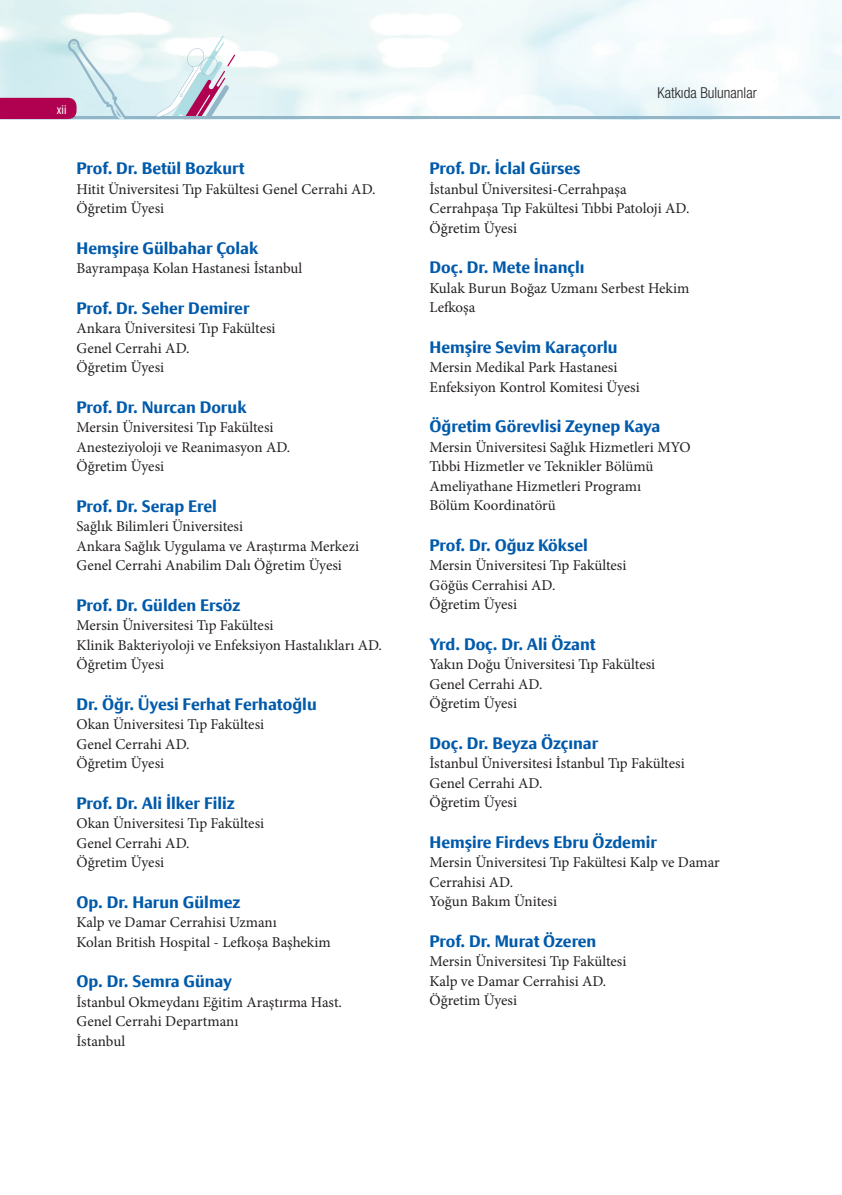
<style>
.page{position:relative;width:842px;height:1195px;background:#fff}
.page>*{position:absolute;margin:0;border:0;box-sizing:border-box;transform-origin:0 0}
.t1{font:700 16.5px "Taxon";color:#015aaa}
.t2{font:15px/19.5px "Minions";color:#231f20}
.t3{font:15px "Helvetica 47 Lt Cn";color:#231f20}
.t4{font:condensed 13.5px "Myriad Pro";color:#fff}
</style>
<div class="page">
<hr style="left:125px;top:117px;width:715px;height:2px;background:#92b6c7">
<svg style="left:0;top:39px;width:127px;height:80px"></svg>
<svg style="left:155px;top:36px;width:80px;height:81px"></svg>
<p class="t4" style="left:57px;top:101px;width:11px">xii</p>
<p class="t1" style="left:77px;top:158px;width:170px">Prof. Dr. Betül Bozkurt</p>
<p class="t2" style="left:77px;top:179px;width:300px">Hitit Üniversitesi Tıp Fakültesi Genel Cerrahi AD.<br>Öğretim Üyesi</p>
<p class="t1" style="left:77px;top:237px;width:183px">Hemşire Gülbahar Çolak</p>
<p class="t2" style="left:77px;top:259px;width:227px">Bayrampaşa Kolan Hastanesi İstanbul</p>
<p class="t1" style="left:77px;top:297px;width:175px">Prof. Dr. Seher Demirer</p>
<p class="t2" style="left:77px;top:319px;width:201px">Ankara Üniversitesi Tıp Fakültesi<br>Genel Cerrahi AD.<br>Öğretim Üyesi</p>
<p class="t1" style="left:77px;top:396px;width:172px">Prof. Dr. Nurcan Doruk</p>
<p class="t2" style="left:77px;top:418px;width:215px">Mersin Üniversitesi Tıp Fakültesi<br>Anesteziyoloji ve Reanimasyon AD.<br>Öğretim Üyesi</p>
<p class="t1" style="left:77px;top:495px;width:142px">Prof. Dr. Serap Erel</p>
<p class="t2" style="left:77px;top:517px;width:284px">Sağlık Bilimleri Üniversitesi<br>Ankara Sağlık Uygulama ve Araştırma Merkezi<br>Genel Cerrahi Anabilim Dalı Öğretim Üyesi</p>
<p class="t1" style="left:77px;top:594px;width:165px">Prof. Dr. Gülden Ersöz</p>
<p class="t2" style="left:77px;top:616px;width:307px">Mersin Üniversitesi Tıp Fakültesi<br>Klinik Bakteriyoloji ve Enfeksiyon Hastalıkları AD.<br>Öğretim Üyesi</p>
<p class="t1" style="left:77px;top:693px;width:242px">Dr. Öğr. Üyesi Ferhat Ferhatoğlu</p>
<p class="t2" style="left:77px;top:715px;width:189px">Okan Üniversitesi Tıp Fakültesi<br>Genel Cerrahi AD.<br>Öğretim Üyesi</p>
<p class="t1" style="left:77px;top:792px;width:160px">Prof. Dr. Ali İlker Filiz</p>
<p class="t2" style="left:77px;top:814px;width:189px">Okan Üniversitesi Tıp Fakültesi<br>Genel Cerrahi AD.<br>Öğretim Üyesi</p>
<p class="t1" style="left:77px;top:891px;width:165px">Op. Dr. Harun Gülmez</p>
<p class="t2" style="left:77px;top:913px;width:256px">Kalp ve Damar Cerrahisi Uzmanı<br>Kolan British Hospital - Lefkoşa Başhekim</p>
<p class="t1" style="left:77px;top:971px;width:157px">Op. Dr. Semra Günay</p>
<p class="t2" style="left:77px;top:992px;width:267px">İstanbul Okmeydanı Eğitim Araştırma Hast.<br>Genel Cerrahi Departmanı<br>İstanbul</p>
<p class="t3" style="left:658px;top:84px;width:101px">Katkıda Bulunanlar</p>
<p class="t1" style="left:429px;top:158px;width:152px">Prof. Dr. İclal Gürses</p>
<p class="t2" style="left:429px;top:179px;width:261px">İstanbul Üniversitesi-Cerrahpaşa<br>Cerrahpaşa Tıp Fakültesi Tıbbi Patoloji AD.<br>Öğretim Üyesi</p>
<p class="t1" style="left:429px;top:257px;width:157px">Doç. Dr. Mete İnançlı</p>
<p class="t2" style="left:429px;top:278px;width:261px">Kulak Burun Boğaz Uzmanı Serbest Hekim<br>Lefkoşa</p>
<p class="t1" style="left:429px;top:336px;width:190px">Hemşire Sevim Karaçorlu</p>
<p class="t2" style="left:429px;top:358px;width:212px">Mersin Medikal Park Hastanesi<br>Enfeksiyon Kontrol Komitesi Üyesi</p>
<p class="t1" style="left:429px;top:416px;width:233px">Öğretim Görevlisi Zeynep Kaya</p>
<p class="t2" style="left:429px;top:437px;width:263px">Mersin Üniversitesi Sağlık Hizmetleri MYO Tıbbi Hizmetler ve Teknikler Bölümü Ameliyathane Hizmetleri Programı<br>Bölüm Koordinatörü</p>
<p class="t1" style="left:429px;top:534px;width:160px">Prof. Dr. Oğuz Köksel</p>
<p class="t2" style="left:429px;top:556px;width:198px">Mersin Üniversitesi Tıp Fakültesi<br>Göğüs Cerrahisi AD.<br>Öğretim Üyesi</p>
<p class="t1" style="left:429px;top:633px;width:168px">Yrd. Doç. Dr. Ali Özant</p>
<p class="t2" style="left:429px;top:655px;width:227px">Yakın Doğu Üniversitesi Tıp Fakültesi<br>Genel Cerrahi AD.<br>Öğretim Üyesi</p>
<p class="t1" style="left:429px;top:732px;width:170px">Doç. Dr. Beyza Özçınar</p>
<p class="t2" style="left:429px;top:754px;width:257px">İstanbul Üniversitesi İstanbul Tıp Fakültesi<br>Genel Cerrahi AD.<br>Öğretim Üyesi</p>
<p class="t1" style="left:429px;top:831px;width:229px">Hemşire Firdevs Ebru Özdemir</p>
<p class="t2" style="left:429px;top:853px;width:292px">Mersin Üniversitesi Tıp Fakültesi Kalp ve Damar<br>Cerrahisi AD.<br>Yoğun Bakım Ünitesi</p>
<p class="t1" style="left:429px;top:930px;width:168px">Prof. Dr. Murat Özeren</p>
<p class="t2" style="left:429px;top:952px;width:198px">Mersin Üniversitesi Tıp Fakültesi<br>Kalp ve Damar Cerrahisi AD.<br>Öğretim Üyesi</p>
</div>
